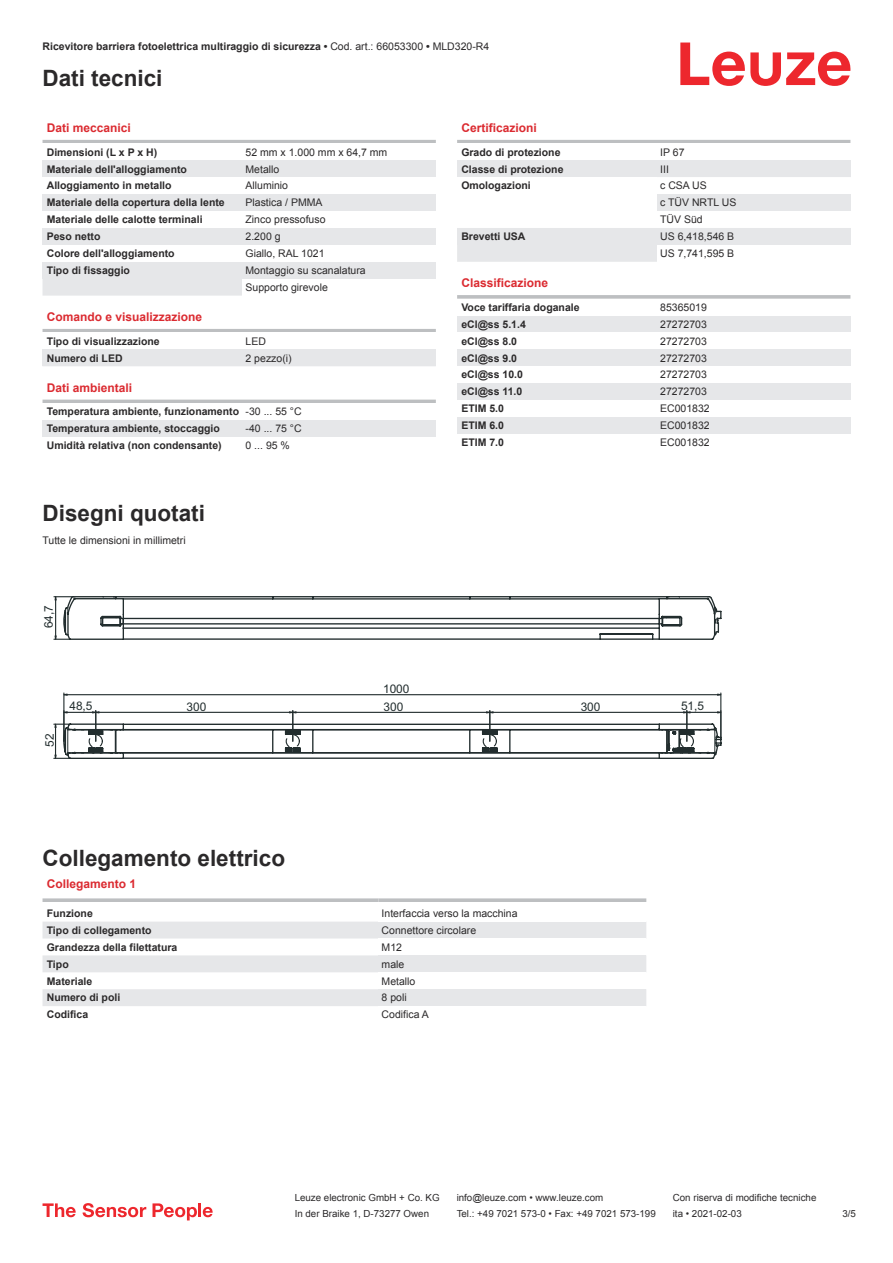
<style>
.page{position:relative;width:893px;height:1263px;background:#fff}
.page>*{position:absolute;margin:0;border:0;box-sizing:border-box;transform-origin:0 0}
.t1{font:700 22.5px "Arial";color:#2b292a}
.t2{font:700 12px "Arial";color:#db2a30}
.t3{font:11.85px "Arial";color:#222d2e}
.t4{font:700 10.5px/17px "Arial";color:#2b292a}
.t5{font:10.5px/17px "Arial";color:#2b292a}
.t6{font:9.75px "Arial";color:#2b292a}
.s1{font-weight:400}
</style>
<div class="page">
<svg style="left:680px;top:43px;width:170px;height:43px"></svg>
<div style="left:43px;top:279px;width:199px;height:17px;background:#e6e7e9"></div>
<hr style="left:43px;top:140px;width:393px;height:3px;background:#bdbfc1">
<div style="left:43px;top:160px;width:199px;height:17px;background:#e6e7e9"></div>
<div style="left:242px;top:160px;width:194px;height:17px;background:#e6e7e9"></div>
<div style="left:43px;top:194px;width:199px;height:17px;background:#e6e7e9"></div>
<div style="left:242px;top:194px;width:194px;height:17px;background:#e6e7e9"></div>
<div style="left:43px;top:228px;width:199px;height:17px;background:#e6e7e9"></div>
<div style="left:242px;top:228px;width:194px;height:17px;background:#e6e7e9"></div>
<div style="left:43px;top:262px;width:199px;height:17px;background:#e6e7e9"></div>
<div style="left:242px;top:262px;width:194px;height:17px;background:#e6e7e9"></div>
<hr style="left:43px;top:329px;width:393px;height:3px;background:#bdbfc1">
<div style="left:43px;top:349px;width:199px;height:17px;background:#e6e7e9"></div>
<div style="left:242px;top:349px;width:194px;height:17px;background:#e6e7e9"></div>
<hr style="left:43px;top:400px;width:393px;height:3px;background:#bdbfc1">
<div style="left:43px;top:420px;width:199px;height:17px;background:#e6e7e9"></div>
<div style="left:242px;top:420px;width:194px;height:17px;background:#e6e7e9"></div>
<svg style="left:43px;top:922px;width:335px;height:84px;fill:#e6e7e9"></svg>
<svg style="left:43px;top:898px;width:335px;height:4px"></svg>
<svg style="left:378px;top:898px;width:268px;height:4px"></svg>
<div style="left:378px;top:921px;width:268px;height:17px;background:#e6e7e9"></div>
<div style="left:378px;top:955px;width:268px;height:17px;background:#e6e7e9"></div>
<div style="left:378px;top:989px;width:268px;height:17px;background:#e6e7e9"></div>
<div style="left:457px;top:245px;width:200px;height:17px;background:#e6e7e9"></div>
<hr style="left:457px;top:140px;width:393px;height:3px;background:#bdbfc1">
<div style="left:457px;top:160px;width:200px;height:17px;background:#e6e7e9"></div>
<div style="left:657px;top:160px;width:193px;height:17px;background:#e6e7e9"></div>
<div style="left:657px;top:194px;width:193px;height:17px;background:#e6e7e9"></div>
<div style="left:457px;top:228px;width:200px;height:17px;background:#e6e7e9"></div>
<div style="left:657px;top:228px;width:193px;height:17px;background:#e6e7e9"></div>
<svg style="left:457px;top:295px;width:393px;height:4px;background:#c3c5c7"></svg>
<div style="left:457px;top:316px;width:200px;height:16px;background:#e6e7e9"></div>
<div style="left:657px;top:316px;width:193px;height:16px;background:#e6e7e9"></div>
<div style="left:457px;top:349px;width:200px;height:17px;background:#e6e7e9"></div>
<div style="left:657px;top:349px;width:193px;height:17px;background:#e6e7e9"></div>
<div style="left:457px;top:383px;width:200px;height:17px;background:#e6e7e9"></div>
<div style="left:657px;top:383px;width:193px;height:17px;background:#e6e7e9"></div>
<div style="left:457px;top:417px;width:200px;height:17px;background:#e6e7e9"></div>
<div style="left:657px;top:417px;width:193px;height:17px;background:#e6e7e9"></div>
<svg style="left:43px;top:1203px;width:33px;height:14px"></svg>
<svg style="left:83px;top:1203px;width:63px;height:14px"></svg>
<svg style="left:153px;top:1203px;width:44px;height:17px"></svg>
<hr style="left:198px;top:1203px;width:3px;height:14px;background:#ed272d">
<svg style="left:203px;top:1207px;width:10px;height:10px"></svg>
<svg style="left:68px;top:695px;width:600px;height:1px"></svg>
<hr style="left:63px;top:693px;width:1px;height:48px;background:#222d2e">
<hr style="left:720px;top:693px;width:1px;height:46px;background:#222d2e">
<hr style="left:67px;top:694px;width:651px;height:1px;background:#222d2e">
<svg style="left:63px;top:693px;width:5px;height:3px"></svg>
<svg style="left:716px;top:693px;width:5px;height:3px"></svg>
<svg style="left:54px;top:596px;width:667px;height:44px"></svg>
<svg style="left:54px;top:710px;width:667px;height:49px"></svg>
<p class="t4" style="left:43px;top:39px;width:448px">Ricevitore barriera fotoelettrica multiraggio di sicurezza • <span class="s1">Cod. art.: 66053300</span> • <span class="s1">MLD320-R4</span></p>
<h1 class="t1" style="left:43px;top:70px;width:122px">Dati tecnici</h1>
<p class="t2" style="left:47px;top:123px;width:86px">Dati meccanici</p>
<p class="t4" style="left:47px;top:144px;width:112px">Dimensioni (L x P x H)</p>
<p class="t5" style="left:246px;top:144px;width:143px">52 mm x 1.000 mm x 64,7 mm</p>
<p class="t4" style="left:47px;top:161px;width:142px">Materiale dell'alloggiamento</p>
<p class="t5" style="left:246px;top:161px;width:35px">Metallo</p>
<p class="t4" style="left:47px;top:178px;width:126px">Alloggiamento in metallo</p>
<p class="t5" style="left:246px;top:178px;width:44px">Alluminio</p>
<p class="t4" style="left:47px;top:195px;width:179px">Materiale della copertura della lente</p>
<p class="t5" style="left:246px;top:195px;width:79px">Plastica / PMMA</p>
<p class="t4" style="left:47px;top:212px;width:157px">Materiale delle calotte terminali</p>
<p class="t5" style="left:246px;top:212px;width:81px">Zinco pressofuso</p>
<p class="t4" style="left:47px;top:229px;width:55px">Peso netto</p>
<p class="t5" style="left:246px;top:229px;width:37px">2.200 g</p>
<p class="t4" style="left:47px;top:246px;width:129px">Colore dell'alloggiamento</p>
<p class="t5" style="left:246px;top:246px;width:80px">Giallo, RAL 1021</p>
<p class="t4" style="left:47px;top:263px;width:85px">Tipo di fissaggio</p>
<p class="t5" style="left:246px;top:263px;width:122px">Montaggio su scanalatura<br>Supporto girevole</p>
<p class="t2" style="left:47px;top:312px;width:157px">Comando e visualizzazione</p>
<p class="t4" style="left:47px;top:333px;width:115px">Tipo di visualizzazione</p>
<p class="t5" style="left:246px;top:333px;width:22px">LED</p>
<p class="t4" style="left:47px;top:350px;width:77px">Numero di LED</p>
<p class="t5" style="left:246px;top:350px;width:48px">2 pezzo(i)</p>
<p class="t2" style="left:47px;top:383px;width:87px">Dati ambientali</p>
<p class="t4" style="left:47px;top:404px;width:256px">Temperatura ambiente, funzionamento <span class="s1">-30 ... 55 °C<br></span>Temperatura ambiente, stoccaggio</p>
<p class="t2" style="left:461px;top:123px;width:77px">Certificazioni</p>
<p class="t4" style="left:461px;top:144px;width:101px">Grado di protezione</p>
<p class="t5" style="left:660px;top:144px;width:26px">IP 67</p>
<p class="t4" style="left:461px;top:161px;width:104px">Classe di protezione</p>
<p class="t5" style="left:660px;top:161px;width:10px">III</p>
<p class="t4" style="left:461px;top:178px;width:71px">Omologazioni</p>
<p class="t5" style="left:660px;top:178px;width:78px">c CSA US<br>c TÜV NRTL US<br>TÜV Süd</p>
<p class="t4" style="left:461px;top:229px;width:66px">Brevetti USA</p>
<p class="t5" style="left:660px;top:229px;width:76px">US 6,418,546 B<br>US 7,741,595 B</p>
<p class="t2" style="left:461px;top:279px;width:88px">Classificazione</p>
<p class="t4" style="left:461px;top:300px;width:120px">Voce tariffaria doganale</p>
<p class="t5" style="left:660px;top:300px;width:48px">85365019</p>
<p class="t4" style="left:461px;top:317px;width:66px">eCl@ss 5.1.4</p>
<p class="t5" style="left:660px;top:317px;width:48px">27272703</p>
<p class="t4" style="left:461px;top:333px;width:57px">eCl@ss 8.0</p>
<p class="t5" style="left:660px;top:333px;width:48px">27272703</p>
<p class="t4" style="left:461px;top:350px;width:57px">eCl@ss 9.0</p>
<p class="t5" style="left:660px;top:350px;width:48px">27272703</p>
<p class="t4" style="left:461px;top:367px;width:63px">eCl@ss 10.0</p>
<p class="t5" style="left:660px;top:367px;width:48px">27272703</p>
<p class="t4" style="left:461px;top:384px;width:63px">eCl@ss 11.0</p>
<p class="t5" style="left:660px;top:384px;width:48px">27272703</p>
<p class="t4" style="left:461px;top:401px;width:44px">ETIM 5.0</p>
<p class="t5" style="left:660px;top:401px;width:51px">EC001832</p>
<p class="t4" style="left:461px;top:418px;width:44px">ETIM 6.0</p>
<p class="t5" style="left:660px;top:418px;width:51px">EC001832</p>
<p class="t4" style="left:461px;top:435px;width:44px">ETIM 7.0</p>
<p class="t5" style="left:660px;top:435px;width:51px">EC001832</p>
<p class="t5" style="left:246px;top:421px;width:58px">-40 ... 75 °C</p>
<p class="t4" style="left:47px;top:438px;width:177px">Umidità relativa (non condensante)</p>
<p class="t5" style="left:246px;top:438px;width:46px">0 ... 95 %</p>
<h1 class="t1" style="left:43px;top:505px;width:164px">Disegni quotati</h1>
<p class="t5" style="left:43px;top:533px;width:145px">Tutte le dimensioni in millimetri</p>
<p class="t3" style="left:44px;top:628px;width:25px;rotate:-90deg">64,7</p>
<p class="t3" style="left:45px;top:747px;width:15px;rotate:-90deg">52</p>
<p class="t3" style="left:383px;top:684px;width:28px">1000</p>
<p class="t3" style="left:69px;top:701px;width:25px">48,5</p>
<p class="t3" style="left:187px;top:702px;width:21px">300</p>
<p class="t3" style="left:384px;top:702px;width:21px">300</p>
<p class="t3" style="left:581px;top:702px;width:21px">300</p>
<h1 class="t1" style="left:43px;top:849px;width:244px">Collegamento elettrico</h1>
<p class="t2" style="left:47px;top:879px;width:91px">Collegamento 1</p>
<p class="t4" style="left:47px;top:906px;width:48px">Funzione</p>
<p class="t5" style="left:382px;top:906px;width:137px">Interfaccia verso la macchina</p>
<p class="t4" style="left:47px;top:922px;width:106px">Tipo di collegamento</p>
<p class="t5" style="left:382px;top:922px;width:96px">Connettore circolare</p>
<p class="t4" style="left:47px;top:939px;width:132px">Grandezza della filettatura</p>
<p class="t5" style="left:382px;top:939px;width:22px">M12</p>
<p class="t4" style="left:47px;top:956px;width:23px">Tipo</p>
<p class="t5" style="left:382px;top:956px;width:24px">male</p>
<p class="t4" style="left:47px;top:973px;width:47px">Materiale</p>
<p class="t5" style="left:382px;top:973px;width:35px">Metallo</p>
<p class="t4" style="left:47px;top:990px;width:75px">Numero di poli</p>
<p class="t5" style="left:382px;top:990px;width:27px">8 poli</p>
<p class="t4" style="left:47px;top:1007px;width:43px">Codifica</p>
<p class="t5" style="left:382px;top:1007px;width:49px">Codifica A</p>
<p class="t3" style="left:681px;top:701px;width:25px">51,5</p>
<p class="t6" style="left:295px;top:1194px;width:146px">Leuze electronic GmbH + Co. KG</p>
<p class="t6" style="left:457px;top:1194px;width:148px">info@leuze.com • www.leuze.com</p>
<p class="t6" style="left:673px;top:1194px;width:145px">Con riserva di modifiche tecniche</p>
<p class="t6" style="left:295px;top:1210px;width:136px">In der Braike 1, D-73277 Owen</p>
<p class="t6" style="left:457px;top:1210px;width:201px">Tel.: +49 7021 573-0 • Fax: +49 7021 573-199</p>
<p class="t6" style="left:673px;top:1210px;width:70px">ita • 2021-02-03</p>
<p class="t6" style="left:842px;top:1210px;width:15px">3 /5</p>
</div>
